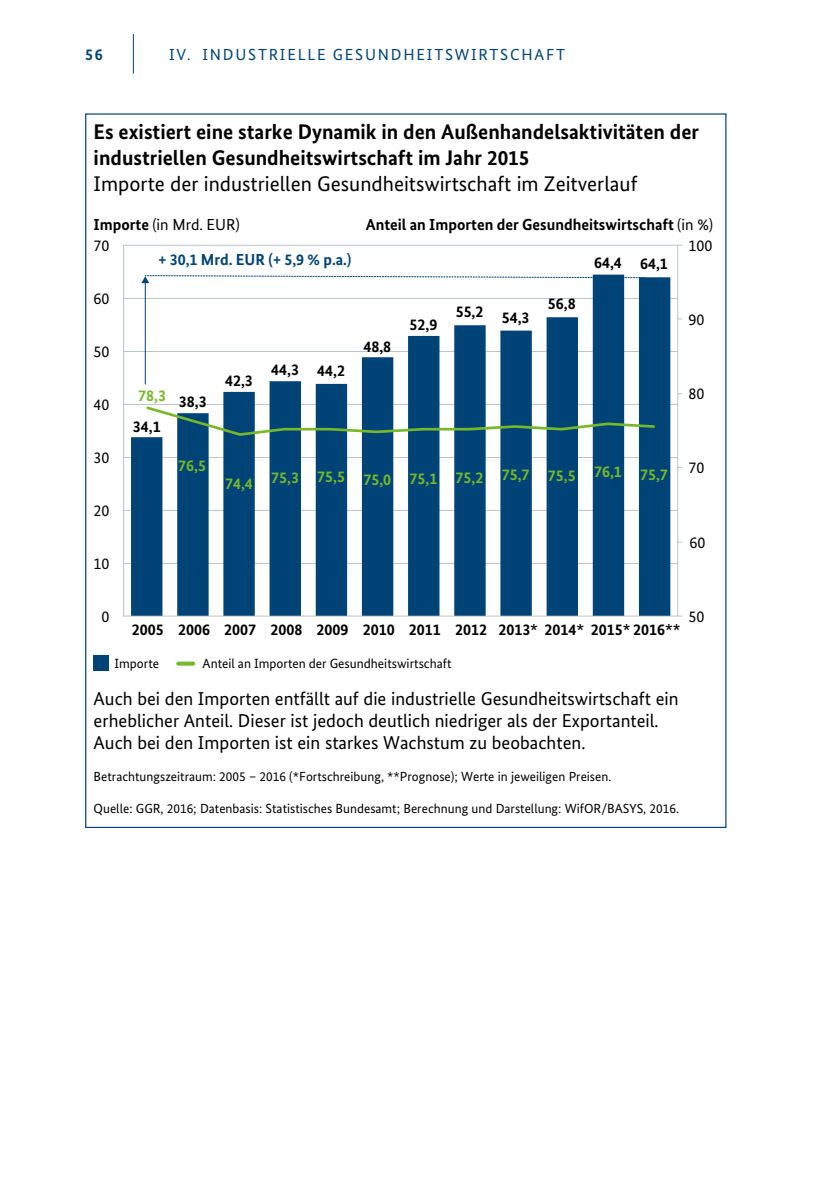
<style>
.page{position:relative;width:840px;height:1191px;background:#fff}
.page>*{position:absolute;margin:0;border:0;box-sizing:border-box;transform-origin:0 0}
.t1{font:700 21.2px/26px "Bundes Sans";color:#000}
.t2{font:21.2px "Bundes Sans";color:#000}
.t3{font:18.6px/22.4px "Bundes Sans";color:#000}
.t4{font:700 16px "Bundes Sans";color:#000}
.t5{font:700 16px "Bundes Sans";color:#76b828}
.t6{font:16px "Bundes Sans";color:#000}
.t7{font:16px "Bundes Sans";letter-spacing:.11em;color:#004377}
.t8{font:700 16px "Bundes Sans";color:#004377}
.t9{font:13.4px "Bundes Sans";color:#000}
.t10{font:13.2px "Bundes Sans";color:#000}
.s1{font-weight:700}
.s2{font-weight:400}
</style>
<div class="page">
<hr style="left:133px;top:34px;width:1px;height:40px;background:#004377">
<div style="left:93px;top:655px;width:15px;height:15px;background:#004377"></div>
<svg style="left:178px;top:661px;width:15px;height:4px"></svg>
<hr style="left:677px;top:245px;width:1px;height:371px;background:#b9c4c9">
<hr style="left:123px;top:245px;width:1px;height:371px;background:#b9c4c9">
<hr style="left:124px;top:615px;width:553px;height:1px;background:#b9c4c9">
<hr style="left:123px;top:563px;width:554px;height:1px;background:#b9c4c9">
<hr style="left:123px;top:457px;width:554px;height:1px;background:#b9c4c9">
<hr style="left:123px;top:351px;width:554px;height:1px;background:#b9c4c9">
<hr style="left:123px;top:245px;width:554px;height:1px;background:#b9c4c9">
<hr style="left:123px;top:510px;width:554px;height:1px;background:#b9c4c9">
<hr style="left:123px;top:404px;width:554px;height:1px;background:#b9c4c9">
<hr style="left:123px;top:298px;width:554px;height:1px;background:#b9c4c9">
<svg style="left:131px;top:275px;width:539px;height:341px;fill:#004377"></svg>
<svg style="left:144px;top:404px;width:512px;height:34px"></svg>
<p class="t8" style="left:85px;top:44px;width:19px">56</p>
<p class="t7" style="left:169px;top:44px;width:397px">IV. INDUSTRIELLE GESUNDHEITSWIRTSCHAFT</p>
<p class="t1" style="left:94px;top:119px;width:606px">Es existiert eine starke Dynamik in den Außenhandelsaktivitäten der industriellen Gesundheitswirtschaft im Jahr 2015</p>
<p class="t2" style="left:94px;top:171px;width:545px">Importe der industriellen Gesundheitswirtschaft im Zeitverlauf</p>
<p class="t6" style="left:93px;top:215px;width:148px"><span class="s1">Importe</span> (in Mrd. EUR)</p>
<p class="t4" style="left:365px;top:215px;width:349px">Anteil an Importen der Gesundheitswirtschaft <span class="s2">(in %)</span></p>
<p class="t6" style="left:93px;top:236px;width:17px">70</p>
<p class="t6" style="left:93px;top:289px;width:17px">60</p>
<p class="t6" style="left:93px;top:342px;width:17px">50</p>
<p class="t6" style="left:93px;top:394px;width:17px">40</p>
<p class="t6" style="left:93px;top:447px;width:17px">30</p>
<p class="t6" style="left:93px;top:500px;width:17px">20</p>
<p class="t6" style="left:93px;top:553px;width:17px">10</p>
<p class="t8" style="left:158px;top:250px;width:194px">+ 30,1 Mrd. EUR (+ 5,9 % p.a.)</p>
<p class="t5" style="left:138px;top:386px;width:29px">78,3</p>
<p class="t4" style="left:133px;top:417px;width:29px">34,1</p>
<p class="t4" style="left:179px;top:392px;width:29px">38,3</p>
<p class="t4" style="left:225px;top:370px;width:29px">42,3</p>
<p class="t4" style="left:271px;top:360px;width:75px">44,3 44,2</p>
<p class="t4" style="left:363px;top:336px;width:29px">48,8</p>
<p class="t4" style="left:409px;top:314px;width:29px">52,9</p>
<p class="t4" style="left:455px;top:305px;width:75px">55,2 54,3</p>
<p class="t4" style="left:547px;top:294px;width:29px">56,8</p>
<p class="t4" style="left:593px;top:253px;width:75px">64,4 64,1</p>
<p class="t5" style="left:178px;top:456px;width:29px">76,5</p>
<p class="t5" style="left:225px;top:467px;width:444px">74,4 75,3 75,5 75,0 75,1 75,2 75,7 75,5 76,1 75,7</p>
<p class="t6" style="left:688px;top:236px;width:25px">100</p>
<p class="t6" style="left:688px;top:310px;width:17px">90</p>
<p class="t6" style="left:688px;top:384px;width:17px">80</p>
<p class="t6" style="left:688px;top:458px;width:17px">70</p>
<p class="t6" style="left:689px;top:532px;width:17px">60</p>
<p class="t6" style="left:101px;top:606px;width:9px">0</p>
<p class="t4" style="left:132px;top:619px;width:549px">2005 2006 2007 2008 2009 2010 2011 2012 2013* 2014* 2015* 2016**</p>
<p class="t6" style="left:688px;top:606px;width:17px">50</p>
<p class="t9" style="left:114px;top:655px;width:46px">Importe</p>
<p class="t9" style="left:202px;top:655px;width:250px">Anteil an Importen der Gesundheitswirtschaft</p>
<p class="t3" style="left:94px;top:687px;width:586px">Auch bei den Importen entfällt auf die industrielle Gesundheitswirtschaft ein erheblicher Anteil. Dieser ist jedoch deutlich niedriger als der Exportanteil.<br>Auch bei den Importen ist ein starkes Wachstum zu beobachten.</p>
<p class="t10" style="left:94px;top:768px;width:519px">Betrachtungszeitraum: 2005 – 2016 (*Fortschreibung, **Prognose); Werte in jeweiligen Preisen.</p>
<p class="t10" style="left:94px;top:800px;width:586px">Quelle: GGR, 2016; Datenbasis: Statistisches Bundesamt; Berechnung und Darstellung: WifOR/BASYS, 2016.</p>
</div>
